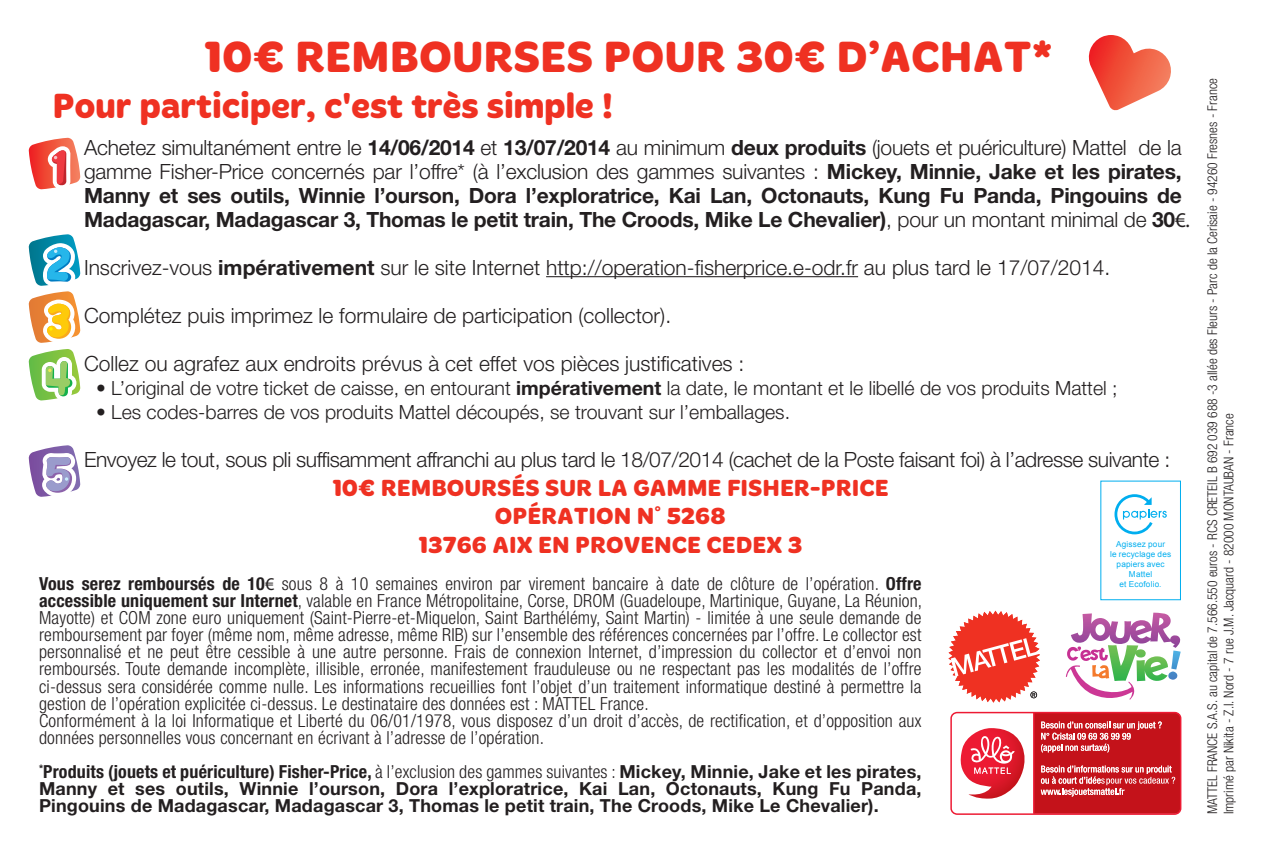
<style>
.page{position:relative;width:1276px;height:851px;background:#fff}
.page>*{position:absolute;margin:0;border:0;box-sizing:border-box;transform-origin:0 0}
.t1{font:700 45px "Merge";color:#ef3122}
.t2{font:700 36px "Merge";color:#ef3122}
.t3{font:700 24px/28.8px "Merge";color:#ef3122;text-align:center}
.t4{font:700 21px/24px "Helvetica Neue";letter-spacing:-.01em;color:#231f20}
.t5{font:300 21px "Helvetica Neue";color:#231f20}
.t6{font:300 21px "Helvetica Neue";letter-spacing:-.02em;color:#231f20}
.t7{font:300 19.5px "Helvetica Neue";color:#231f20}
.t8{font:300 condensed 18px/17.1px "Helvetica Neue";letter-spacing:.01em;color:#231f20}
.t9{font:700 18px/17.1px "Helvetica Neue";letter-spacing:.01em;color:#231f20;text-align:justify}
.t10{font:300 condensed 13.5px/16.2px "Helvetica Neue";color:#231f20}
.t11{font:8.1px/9.9px "Arial";letter-spacing:.02em;color:#00aeef;text-align:center}
.s1{font-weight:300}
.s2{font-family:"Myriad Pro";font-weight:400}
.s3{font-weight:700}
.s4{font-family:"Myriad Pro";font-weight:400;font-stretch:normal}
.s5{font-stretch:condensed}
.s6{font-weight:300;font-stretch:condensed}
</style>
<div class="page">
<svg style="left:948px;top:610px;width:92px;height:92px"></svg>
<svg style="left:1066px;top:612px;width:114px;height:88px"></svg>
<svg style="left:951px;top:711px;width:230px;height:103px"></svg>
<svg style="left:1114px;top:494px;width:52px;height:40px"></svg>
<hr style="left:546px;top:276px;width:312px;height:1px;background:#231f20">
<svg style="left:29px;top:349px;width:51px;height:51px"></svg>
<svg style="left:29px;top:234px;width:51px;height:109px"></svg>
<svg style="left:29px;top:138px;width:51px;height:51px"></svg>
<svg style="left:29px;top:445px;width:51px;height:52px"></svg>
<svg style="left:1088px;top:35px;width:83px;height:75px"></svg>
<h1 class="t1" style="left:204px;top:31px;width:851px">10€ REMBOURSES POUR 30€ D’ACHAT*</h1>
<h2 class="t2" style="left:53px;top:85px;width:562px">Pour participer, c'est très simple !</h2>
<p class="t4" style="left:84px;top:134px;width:1107px"><span class="s1">Achetez simultanément entre le</span> 14/06/2014 <span class="s1">et</span> 13/07/2014 <span class="s1">au minimum</span> deux produits <span class="s1">(jouets et puériculture) Mattel de la gamme Fisher-Price concernés par l’offre* (à l’exclusion des gammes suivantes :</span> Mickey, Minnie, Jake et les pirates, Manny et ses outils, Winnie l’ourson, Dora l’exploratrice, Kai Lan, Octonauts, Kung Fu Panda, Pingouins de Madagascar, Madagascar 3, Thomas le petit train, The Croods, Mike Le Chevalier)<span class="s1">, pour un montant minimal de</span> 30<span class="s2">€.</span></p>
<p class="t5" style="left:84px;top:254px;width:1027px">Inscrivez-vous <span class="s3">impérativement</span> sur le site Internet http://operation-fisherprice.e-odr.fr au plus tard le 17/07/2014.</p>
<p class="t5" style="left:84px;top:302px;width:588px">Complétez puis imprimez le formulaire de participation (collector).</p>
<p class="t5" style="left:84px;top:350px;width:662px">Collez ou agrafez aux endroits prévus à cet effet vos pièces justificatives :</p>
<p class="t7" style="left:96px;top:376px;width:1023px"><span class="s3">•</span> L’original de votre ticket de caisse, en entourant <span class="s3">impérativement</span> la date, le montant et le libellé de vos produits Mattel ;</p>
<p class="t7" style="left:96px;top:400px;width:695px">• Les codes-barres de vos produits Mattel découpés, se trouvant sur l’emballages.</p>
<p class="t6" style="left:84px;top:446px;width:1087px">Envoyez le tout, sous pli suffisamment affranchi au plus tard le 18/07/2014 (cachet de la Poste faisant foi) à l’adresse suivante :</p>
<h3 class="t3" style="left:332px;top:474px;width:558px">10€ REMBOURSÉS SUR LA GAMME FISHER-PRICE<br>OPÉRATION N° 5268<br>13766 AIX EN PROVENCE CEDEX 3</h3>
<p class="t11" style="left:1110px;top:539px;width:63px">Agissez pour<br>le recyclage des papiers avec<br>Mattel<br>et Ecofolio.</p>
<p class="t8" style="left:39px;top:574px;width:884px"><span class="s3">Vous serez remboursés de 10</span><span class="s4">€</span> sous 8 à 10 semaines environ par virement bancaire à date de clôture de l’opération. <span class="s3">Offre accessible uniquement sur Internet</span>, valable en France Métropolitaine, Corse, DROM (Guadeloupe, Martinique, Guyane, La Réunion, Mayotte) et COM zone euro uniquement (Saint-Pierre-et-Miquelon, Saint Barthélémy, Saint Martin) - limitée à une seule demande de remboursement par foyer (même nom, même adresse, même RIB) sur l’ensemble des références concernées par l’offre. Le collector est personnalisé et ne peut être cessible à une autre personne. Frais de connexion Internet, d’impression du collector et d’envoi non remboursés. Toute demande incomplète, illisible, erronée, manifestement frauduleuse ou ne respectant pas les modalités de l’offre ci-dessus sera considérée comme nulle. Les informations recueillies font l’objet d’un traitement informatique destiné à permettre la gestion de l’opération explicitée ci-dessus. Le destinataire des données est : MATTEL France.<br>Conformément à la loi Informatique et Liberté du 06/01/1978, vous disposez d’un droit d’accès, de rectification, et d’opposition aux données personnelles vous concernant en écrivant à l’adresse de l’opération.</p>
<p class="t9" style="left:39px;top:762px;width:884px"><sup>*</sup><span class="s5">Produits (jouets et puériculture) Fisher-Price,</span> <span class="s6">à l’exclusion des gammes suivantes :</span> Mickey, Minnie, Jake et les pirates, Manny et ses outils, Winnie l’ourson, Dora l’exploratrice, Kai Lan, Octonauts, Kung Fu Panda, Pingouins de Madagascar, Madagascar 3, Thomas le petit train, The Croods, Mike Le Chevalier).</p>
<p class="t10" style="left:1204px;top:814px;width:737px;rotate:-90deg">MATTEL FRANCE S.A.S. au capital de 7.566.550 euros - RCS CRETEIL B 692 039 688 -3 allée des Fleurs - Parc de la Cerisaie - 94260 Fresnes - France<br>Imprimé par Nikita - Z.I. Nord - 7 rue J.M. Jacquard - 82000 MONTAUBAN - France</p>
</div>
